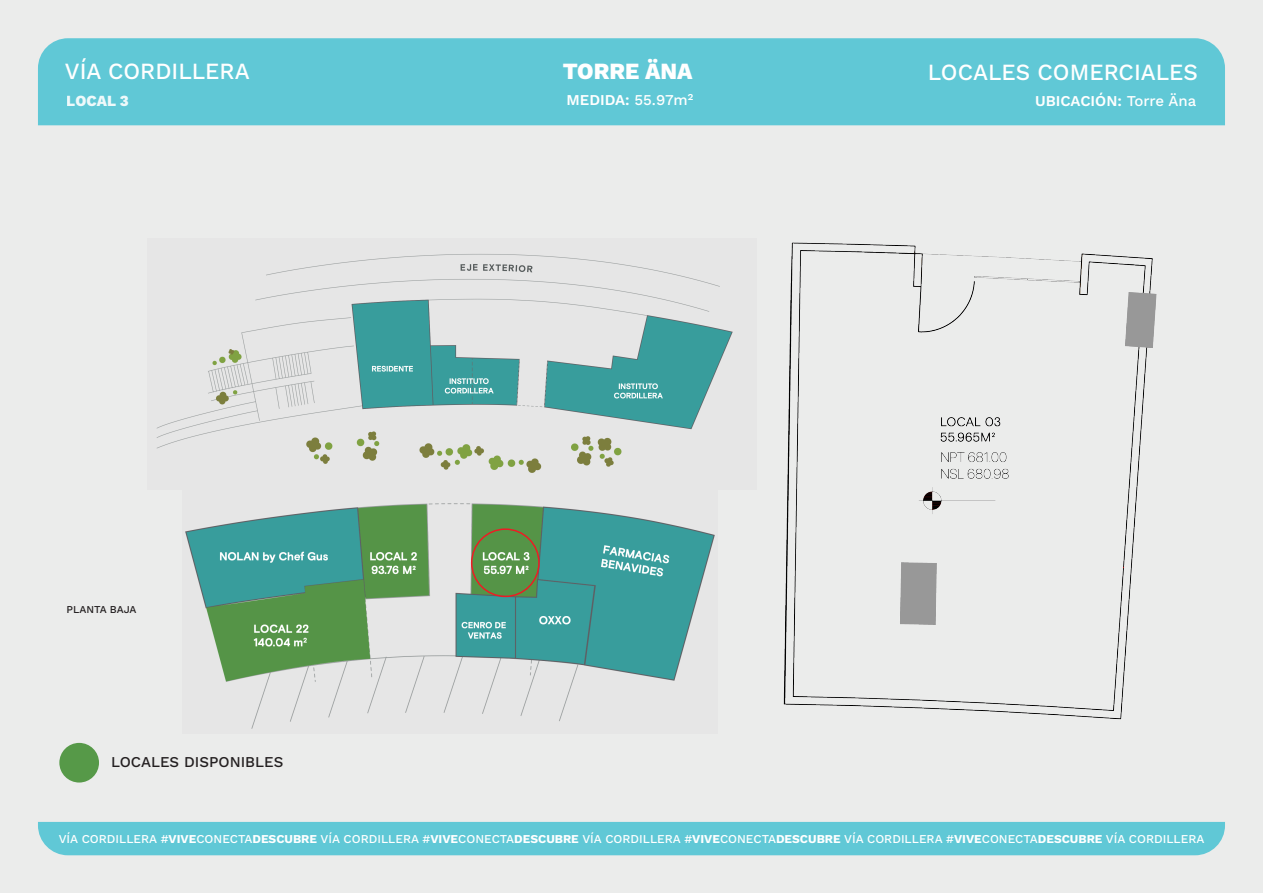
<style>
.page{position:relative;width:1263px;height:893px;background:#ebeceb}
.page>*{position:absolute;margin:0;border:0;box-sizing:border-box;transform-origin:0 0}
.t1{font:500 23.1px "Work Sans";color:#fff}
.t2{font:800 23.1px "Work Sans";color:#fff}
.t3{font:800 15.45px "Work Sans";color:#fff}
.t4{font:600 15px "Work Sans";color:#fff}
.t5{font:500 15px "Work Sans";color:#231f20}
.t6{font:500 12px "Work Sans";color:#fff}
.t7{font:500 10.5px "Work Sans";color:#231f20}
.s1{font-weight:500}
.s2{font-weight:700}
</style>
<div class="page">
<div style="left:59px;top:743px;width:40px;height:39px;background:#569948;border-radius:50%"></div>
<div style="left:38px;top:822px;width:1187px;height:33px;background:#60c8d6"></div>
<div style="left:38px;top:38px;width:1187px;height:87px;background:#60c8d6"></div>
<img style="left:783px;top:242px;width:374px;height:478px">
<img style="left:156px;top:253px;width:577px;height:220px">
<img style="left:185px;top:503px;width:530px;height:226px">
<div style="left:471px;top:528px;width:69px;height:69px;border:2px solid #ed1c24;border-radius:50%"></div>
<h1 class="t1" style="left:65px;top:54px;width:186px">VÍA CORDILLERA</h1>
<h1 class="t2" style="left:563px;top:53px;width:131px">TORRE ÄNA</h1>
<h1 class="t1" style="left:928px;top:54px;width:272px">LOCALES COMERCIALES</h1>
<p class="t3" style="left:67px;top:89px;width:63px">LOCAL 3</p>
<p class="t4" style="left:566px;top:89px;width:128px">MEDIDA: <span class="s1">55.97m²</span></p>
<p class="t4" style="left:1035px;top:89px;width:163px">UBICACIÓN: <span class="s1">Torre Äna</span></p>
<p class="t7" style="left:67px;top:601px;width:71px">PLANTA BAJA</p>
<p class="t5" style="left:111px;top:751px;width:174px">LOCALES DISPONIBLES</p>
<p class="t6" style="left:59px;top:829px;width:1147px">VÍA CORDILLERA #<span class="s2">VIVE</span>CONECTA<span class="s2">DESCUBRE</span> VÍA CORDILLERA #<span class="s2">VIVE</span>CONECTA<span class="s2">DESCUBRE</span> VÍA CORDILLERA #<span class="s2">VIVE</span>CONECTA<span class="s2">DESCUBRE</span> VÍA CORDILLERA #<span class="s2">VIVE</span>CONECTA<span class="s2">DESCUBRE</span> VÍA CORDILLERA</p>
</div>
